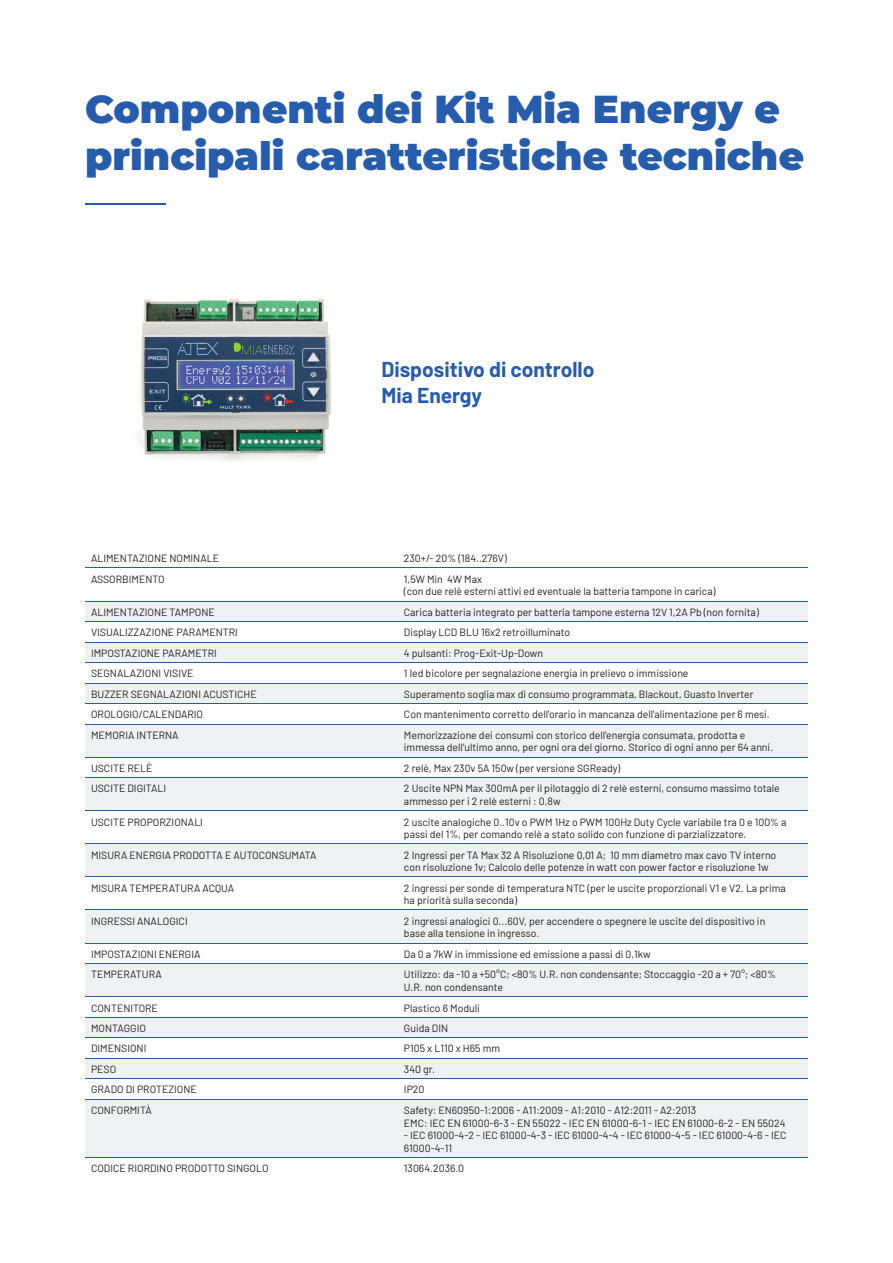
<style>
.page{position:relative;width:893px;height:1263px;background:#fff}
.page>*{position:absolute;margin:0;border:0;box-sizing:border-box;transform-origin:0 0}
.t1{font:900 39px/46.8px "Montserrat";color:#275caa}
.t2{font:700 21px/25.2px "Barlow";color:#275caa}
.t3{font:10.5px/12.6px "Barlow";color:#231f20}
</style>
<div class="page">
<svg style="left:85px;top:602px;width:723px;height:555px;fill:#f0f1f2"></svg>
<hr style="left:85px;top:568px;width:298px;height:1px;background:#275caa">
<hr style="left:383px;top:568px;width:425px;height:1px;background:#275caa">
<hr style="left:85px;top:601px;width:298px;height:1px;background:#275caa">
<hr style="left:383px;top:601px;width:425px;height:1px;background:#275caa">
<hr style="left:85px;top:621px;width:298px;height:1px;background:#275caa">
<hr style="left:383px;top:621px;width:425px;height:1px;background:#275caa">
<hr style="left:85px;top:642px;width:298px;height:1px;background:#275caa">
<hr style="left:383px;top:642px;width:425px;height:1px;background:#275caa">
<hr style="left:85px;top:662px;width:298px;height:1px;background:#275caa">
<hr style="left:383px;top:662px;width:425px;height:1px;background:#275caa">
<hr style="left:85px;top:683px;width:298px;height:1px;background:#275caa">
<hr style="left:383px;top:683px;width:425px;height:1px;background:#275caa">
<hr style="left:85px;top:703px;width:298px;height:1px;background:#275caa">
<hr style="left:383px;top:703px;width:425px;height:1px;background:#275caa">
<hr style="left:85px;top:724px;width:298px;height:1px;background:#275caa">
<hr style="left:383px;top:724px;width:425px;height:1px;background:#275caa">
<hr style="left:85px;top:757px;width:298px;height:1px;background:#275caa">
<hr style="left:383px;top:757px;width:425px;height:1px;background:#275caa">
<hr style="left:85px;top:777px;width:298px;height:1px;background:#275caa">
<hr style="left:383px;top:777px;width:425px;height:1px;background:#275caa">
<hr style="left:85px;top:810px;width:298px;height:1px;background:#275caa">
<hr style="left:383px;top:810px;width:425px;height:1px;background:#275caa">
<hr style="left:85px;top:844px;width:298px;height:1px;background:#275caa">
<hr style="left:383px;top:844px;width:425px;height:1px;background:#275caa">
<hr style="left:85px;top:877px;width:298px;height:1px;background:#275caa">
<hr style="left:383px;top:877px;width:425px;height:1px;background:#275caa">
<hr style="left:85px;top:910px;width:298px;height:1px;background:#275caa">
<hr style="left:383px;top:910px;width:425px;height:1px;background:#275caa">
<hr style="left:85px;top:943px;width:298px;height:1px;background:#275caa">
<hr style="left:383px;top:943px;width:425px;height:1px;background:#275caa">
<hr style="left:85px;top:963px;width:298px;height:1px;background:#275caa">
<hr style="left:383px;top:963px;width:425px;height:1px;background:#275caa">
<hr style="left:85px;top:996px;width:298px;height:1px;background:#275caa">
<hr style="left:383px;top:996px;width:425px;height:1px;background:#275caa">
<hr style="left:85px;top:1017px;width:298px;height:1px;background:#275caa">
<hr style="left:383px;top:1017px;width:425px;height:1px;background:#275caa">
<hr style="left:85px;top:1037px;width:298px;height:1px;background:#275caa">
<hr style="left:383px;top:1037px;width:425px;height:1px;background:#275caa">
<hr style="left:85px;top:1058px;width:298px;height:1px;background:#275caa">
<hr style="left:383px;top:1058px;width:425px;height:1px;background:#275caa">
<hr style="left:85px;top:1078px;width:298px;height:1px;background:#275caa">
<hr style="left:383px;top:1078px;width:425px;height:1px;background:#275caa">
<hr style="left:85px;top:1099px;width:298px;height:1px;background:#275caa">
<hr style="left:383px;top:1099px;width:425px;height:1px;background:#275caa">
<hr style="left:85px;top:1157px;width:298px;height:1px;background:#275caa">
<hr style="left:383px;top:1157px;width:425px;height:1px;background:#275caa">
<hr style="left:85px;top:204px;width:81px;height:1px;background:#275caa">
<img style="left:140px;top:299px;width:191px;height:162px">
<h1 class="t1" style="left:85px;top:83px;width:721px">Componenti dei Kit Mia Energy e principali caratteristiche tecniche</h1>
<h2 class="t2" style="left:381px;top:356px;width:214px">Dispositivo di controllo<br>Mia Energy</h2>
<p class="t3" style="left:91px;top:551px;width:130px">ALIMENTAZIONE NOMINALE</p>
<p class="t3" style="left:404px;top:551px;width:104px">230+/- 20% (184..276V)</p>
<p class="t3" style="left:91px;top:572px;width:75px">ASSORBIMENTO</p>
<p class="t3" style="left:404px;top:572px;width:313px">1,5W Min 4W Max<br>(con due relè esterni attivi ed eventuale la batteria tampone in carica)</p>
<p class="t3" style="left:91px;top:605px;width:125px">ALIMENTAZIONE TAMPONE</p>
<p class="t3" style="left:404px;top:605px;width:356px">Carica batteria integrato per batteria tampone esterna 12V 1,2A Pb (non fornita)</p>
<p class="t3" style="left:91px;top:625px;width:148px">VISUALIZZAZIONE PARAMENTRI</p>
<p class="t3" style="left:404px;top:625px;width:168px">Display LCD BLU 16x2 retroilluminato</p>
<p class="t3" style="left:91px;top:646px;width:127px">IMPOSTAZIONE PARAMETRI</p>
<p class="t3" style="left:404px;top:646px;width:141px">4 pulsanti: Prog-Exit-Up-Down</p>
<p class="t3" style="left:91px;top:666px;width:104px">SEGNALAZIONI VISIVE</p>
<p class="t3" style="left:404px;top:666px;width:286px">1 led bicolore per segnalazione energia in prelievo o immissione</p>
<p class="t3" style="left:91px;top:687px;width:167px">BUZZER SEGNALAZIONI ACUSTICHE</p>
<p class="t3" style="left:404px;top:687px;width:351px">Superamento soglia max di consumo programmata, Blackout, Guasto Inverter</p>
<p class="t3" style="left:91px;top:707px;width:114px">OROLOGIO/CALENDARIO</p>
<p class="t3" style="left:404px;top:707px;width:367px">Con mantenimento corretto dell'orario in mancanza dell'alimentazione per 6 mesi.</p>
<p class="t3" style="left:91px;top:728px;width:89px">MEMORIA INTERNA</p>
<p class="t3" style="left:404px;top:728px;width:371px">Memorizzazione dei consumi con storico dell'energia consumata, prodotta e immessa dell'ultimo anno, per ogni ora del giorno. Storico di ogni anno per 64 anni.</p>
<p class="t3" style="left:91px;top:761px;width:63px">USCITE RELÈ</p>
<p class="t3" style="left:404px;top:761px;width:218px">2 relè, Max 230v 5A 150w (per versione SGReady)</p>
<p class="t3" style="left:91px;top:781px;width:77px">USCITE DIGITALI</p>
<p class="t3" style="left:404px;top:781px;width:377px">2 Uscite NPN Max 300mA per il pilotaggio di 2 relè esterni, consumo massimo totale ammesso per i 2 relè esterni : 0,8w</p>
<p class="t3" style="left:91px;top:814px;width:113px">USCITE PROPORZIONALI</p>
<p class="t3" style="left:404px;top:814px;width:384px">2 uscite analogiche 0..10v o PWM 1Hz o PWM 100Hz Duty Cycle variabile tra 0 e 100% a passi del 1%, per comando relè a stato solido con funzione di parzializzatore.</p>
<p class="t3" style="left:91px;top:848px;width:227px">MISURA ENERGIA PRODOTTA E AUTOCONSUMATA</p>
<p class="t3" style="left:404px;top:848px;width:374px">2 Ingressi per TA Max 32 A Risoluzione 0,01 A; 10 mm diametro max cavo TV interno con risoluzione 1v; Calcolo delle potenze in watt con power factor e risoluzione 1w</p>
<p class="t3" style="left:91px;top:881px;width:145px">MISURA TEMPERATURA ACQUA</p>
<p class="t3" style="left:404px;top:881px;width:383px">2 ingressi per sonde di temperatura NTC (per le uscite proporzionali V1 e V2. La prima ha priorità sulla seconda)</p>
<p class="t3" style="left:91px;top:914px;width:98px">INGRESSI ANALOGICI</p>
<p class="t3" style="left:404px;top:914px;width:363px">2 ingressi analogici 0...60V, per accendere o spegnere le uscite del dispositivo in base alla tensione in ingresso.</p>
<p class="t3" style="left:91px;top:947px;width:111px">IMPOSTAZIONI ENERGIA</p>
<p class="t3" style="left:404px;top:947px;width:248px">Da 0 a 7kW in immissione ed emissione a passi di 0,1kw</p>
<p class="t3" style="left:91px;top:967px;width:72px">TEMPERATURA</p>
<p class="t3" style="left:404px;top:967px;width:374px">Utilizzo: da -10 a +50°C; &lt;80% U.R. non condensante; Stoccaggio -20 a + 70°; &lt;80%<br>U.R. non condensante</p>
<p class="t3" style="left:91px;top:1000px;width:68px">CONTENITORE</p>
<p class="t3" style="left:404px;top:1000px;width:77px">Plastico 6 Moduli</p>
<p class="t3" style="left:91px;top:1021px;width:56px">MONTAGGIO</p>
<p class="t3" style="left:404px;top:1021px;width:46px">Guida DIN</p>
<p class="t3" style="left:91px;top:1041px;width:57px">DIMENSIONI</p>
<p class="t3" style="left:404px;top:1041px;width:98px">P105 x L110 x H65 mm</p>
<p class="t3" style="left:91px;top:1062px;width:27px">PESO</p>
<p class="t3" style="left:404px;top:1062px;width:33px">340 gr.</p>
<p class="t3" style="left:91px;top:1082px;width:107px">GRADO DI PROTEZIONE</p>
<p class="t3" style="left:404px;top:1082px;width:22px">IP20</p>
<p class="t3" style="left:91px;top:1103px;width:62px">CONFORMITÀ</p>
<p class="t3" style="left:404px;top:1103px;width:383px">Safety: EN60950-1:2006 - A11:2009 - A1:2010 - A12:2011 - A2:2013<br>EMC: IEC EN 61000-6-3 - EN 55022 - IEC EN 61000-6-1 - IEC EN 61000-6-2 - EN 55024</p>
<p class="t3" style="left:404px;top:1128px;width:384px">- IEC 61000-4-2 - IEC 61000-4-3 - IEC 61000-4-4 - IEC 61000-4-5 - IEC 61000-4-6 - IEC<br>61000-4-11</p>
<p class="t3" style="left:91px;top:1161px;width:179px">CODICE RIORDINO PRODOTTO SINGOLO</p>
<p class="t3" style="left:404px;top:1161px;width:61px">13064.2036.0</p>
</div>
